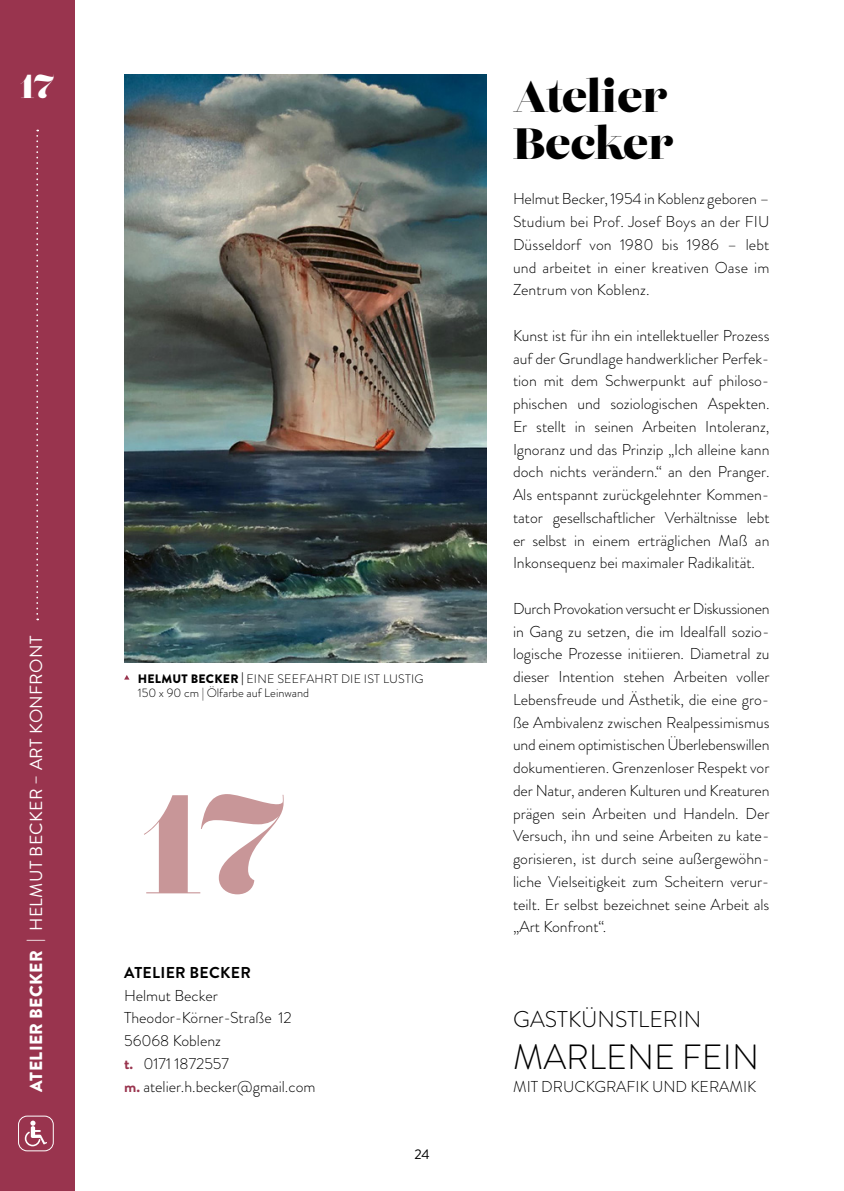
<style>
.page{position:relative;width:844px;height:1191px;background:#fff}
.page>*{position:absolute;margin:0;border:0;box-sizing:border-box;transform-origin:0 0}
.t1{font:140px "Lust Didone";color:#c89698}
.t2{font:43.75px/47.2px "Lust Didone";color:#000}
.t3{font:300 35px "Brandon Grotesque";color:#000}
.t4{font:33.25px "Lust Didone";color:#fff}
.t5{font:300 22.75px "Brandon Grotesque";color:#000}
.t6{font:17.5px "Brandon Grotesque";letter-spacing:.02em;color:#fff}
.t7{font:300 15.75px/22.8px "Brandon Grotesque";color:#000}
.t8{font:700 15.75px "Brandon Grotesque";letter-spacing:.02em;color:#000}
.t9{font:14px "Brandon Grotesque";color:#000}
.t10{font:300 12.25px/14px "Brandon Grotesque";color:#000}
.s1{font-weight:900}
.s2{font-weight:700;color:#99344e}
</style>
<div class="page">
<div style="left:0;top:0;width:74px;height:1191px;background:#99344e"></div>
<svg style="left:36px;top:130px;width:2px;height:490px"></svg>
<img style="left:124px;top:74px;width:362px;height:589px">
<div style="left:18px;top:1115px;width:36px;height:36px;border:1px solid #fff;border-radius:9px"></div>
<svg style="left:25px;top:1120px;width:22px;height:26px"></svg>
<svg style="left:124px;top:675px;width:5px;height:4px"></svg>
<h3 class="t4" style="left:20px;top:65px;width:36px">17</h3>
<p class="t6" style="left:24px;top:1091px;width:458px;rotate:-90deg"><span class="s1">ATELIER BECKER</span> | HELMUT BECKER – ART KONFRONT</p>
<p class="t10" style="left:138px;top:672px;width:287px"><span class="s1">HELMUT BECKER |</span> EINE SEEFAHRT DIE IST LUSTIG<br>150 x 90 cm | Ölfarbe auf Leinwand</p>
<h1 class="t1" style="left:142px;top:755px;width:145px">17</h1>
<p class="t8" style="left:124px;top:961px;width:128px">ATELIER BECKER</p>
<p class="t7" style="left:124px;top:984px;width:193px">Helmut Becker<br>Theodor-Körner-Straße 12<br>56068 Koblenz<br><span class="s2">t.</span> 0171 1872557<br><span class="s2">m.</span> atelier.h.becker@gmail.com</p>
<p class="t9" style="left:414px;top:1144px;width:17px">24</p>
<h2 class="t2" style="left:513px;top:74px;width:162px">Atelier<br>Becker</h2>
<p class="t7" style="left:513px;top:188px;width:258px;text-align:justify">Helmut Becker, 1954 in Koblenz geboren – Studium bei Prof. Josef Boys an der FIU Düsseldorf von 1980 bis 1986 – lebt und arbeitet in einer kreativen Oase im Zentrum von Koblenz.</p>
<p class="t7" style="left:513px;top:324px;width:258px">Kunst ist für ihn ein intellektueller Prozess auf der Grundlage handwerklicher Perfek&shy;tion mit dem Schwerpunkt auf philoso&shy;phischen und soziologischen Aspekten.<br>Er stellt in seinen Arbeiten Intoleranz, Ignoranz und das Prinzip „Ich alleine kann doch nichts verändern.“ an den Pranger.<br>Als entspannt zurückgelehnter Kommen&shy;tator gesellschaftlicher Verhältnisse lebt er selbst in einem erträglichen Maß an Inkonsequenz bei maximaler Radikalität.</p>
<p class="t7" style="left:513px;top:597px;width:258px">Durch Provokation versucht er Diskussionen in Gang zu setzen, die im Idealfall sozio&shy;logische Prozesse initiieren. Diametral zu dieser Intention stehen Arbeiten voller Lebensfreude und Ästhetik, die eine gro&shy;ße Ambivalenz zwischen Realpessimismus und einem optimistischen Überlebenswillen dokumentieren. Grenzenloser Respekt vor der Natur, anderen Kulturen und Kreaturen prägen sein Arbeiten und Handeln. Der Versuch, ihn und seine Arbeiten zu kate&shy;gorisieren, ist durch seine außergewöhn&shy;liche Vielseitigkeit zum Scheitern verur&shy;teilt. Er selbst bezeichnet seine Arbeit als „Art Konfront“.</p>
<h3 class="t5" style="left:513px;top:1003px;width:189px">GASTKÜNSTLERIN</h3>
<h3 class="t3" style="left:513px;top:1033px;width:247px">MARLENE FEIN</h3>
<p class="t7" style="left:513px;top:1075px;width:245px">MIT DRUCKGRAFIK UND KERAMIK</p>
</div>
